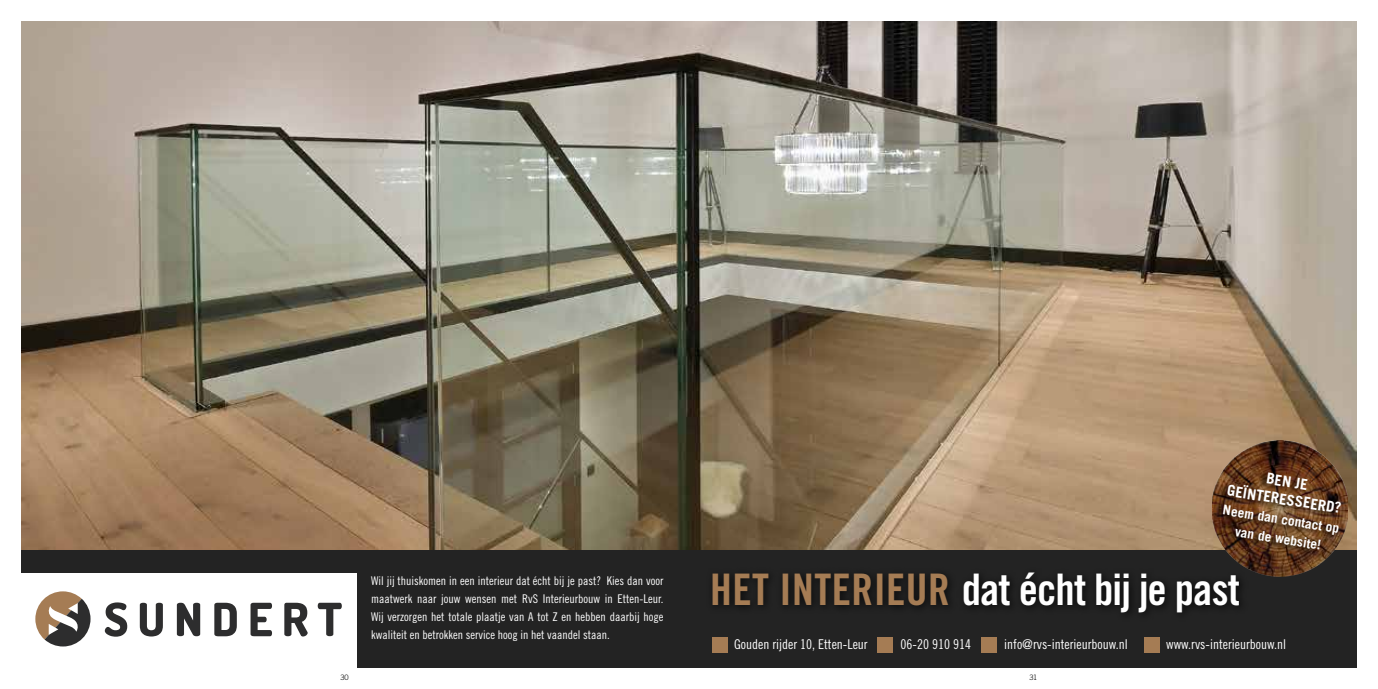
<style>
.page{position:relative;width:1378px;height:689px;background:#fff}
.page>*{position:absolute;margin:0;border:0;box-sizing:border-box;transform-origin:0 0}
.t1{font:43.5px "Trade Gothic LT Std Bd Cn 20";letter-spacing:-.02em;color:#fff}
.t2{font:700 15px/18px "Trade Gothic LT Std";color:#fff;text-align:center}
.t3{font:13.5px "Trade Gothic LT Std Cn 18";color:#fff}
.t4{font:700 13.5px/19.5px "Trade Gothic LT Std";color:#fff;text-align:center}
.t5{font:12px/18px "Trade Gothic LT Std Cn 18";color:#fff;text-align:justify}
.t6{font:300 7.5px "Trade Gothic LT Std";color:#000}
.s1{color:#a57c54}
</style>
<div class="page">
<div style="left:21px;top:22px;width:668px;height:646px;background:#232323"></div>
<img style="left:21px;top:22px;width:668px;height:527px">
<div style="left:0;top:573px;width:357px;height:116px;background:#fff"></div>
<svg style="left:105px;top:602px;width:22px;height:35px"></svg>
<svg style="left:140px;top:603px;width:23px;height:33px"></svg>
<svg style="left:177px;top:603px;width:23px;height:33px"></svg>
<svg style="left:214px;top:603px;width:23px;height:33px"></svg>
<svg style="left:250px;top:603px;width:22px;height:33px"></svg>
<svg style="left:284px;top:603px;width:24px;height:33px"></svg>
<svg style="left:318px;top:603px;width:24px;height:33px"></svg>
<svg style="left:35px;top:591px;width:56px;height:55px"></svg>
<svg style="left:689px;top:22px;width:667px;height:646px;background:#948675"></svg>
<div style="left:1211px;top:440px;width:138px;height:138px;background:#000;opacity:.17"></div>
<div style="left:1213px;top:470px;width:127px;height:87px;background:#000;opacity:.75"></div>
<div style="left:982px;top:637px;width:15px;height:15px;background:#a57c54"></div>
<div style="left:1144px;top:637px;width:16px;height:15px;background:#a57c54"></div>
<div style="left:877px;top:637px;width:15px;height:15px;background:#a57c54"></div>
<div style="left:712px;top:637px;width:15px;height:15px;background:#a57c54"></div>
<div style="left:706px;top:566px;width:543px;height:56px;background:#1d1d1d"></div>
<p class="t5" style="left:371px;top:572px;width:294px">Wil jij thuiskomen in een interieur dat écht bij je past? Kies dan voor maatwerk naar jouw wensen met RvS Interieurbouw in Etten-Leur.<br>Wij verzorgen het totale plaatje van A tot Z en hebben daarbij hoge kwaliteit en betrokken service hoog in het vaandel staan.</p>
<p class="t2" style="left:1231px;top:463px;width:117px;rotate:9deg">BEN JE<br>GEÏNTERESSEERD?</p>
<p class="t4" style="left:1224px;top:500px;width:119px;rotate:9deg">Neem dan contact op van de website!</p>
<h1 class="t1" style="left:710px;top:563px;width:531px"><span class="s1">HET INTERIEUR</span> dat écht bij je past</h1>
<p class="t3" style="left:734px;top:636px;width:135px">Gouden rijder 10, Etten-Leur</p>
<p class="t3" style="left:900px;top:636px;width:72px">06-20 910 914</p>
<p class="t3" style="left:1004px;top:636px;width:125px">info@rvs-interieurbouw.nl</p>
<p class="t3" style="left:1166px;top:636px;width:121px">www.rvs-interieurbouw.nl</p>
<p class="t6" style="left:340px;top:672px;width:10px">30</p>
<p class="t6" style="left:1029px;top:672px;width:9px">31</p>
</div>
